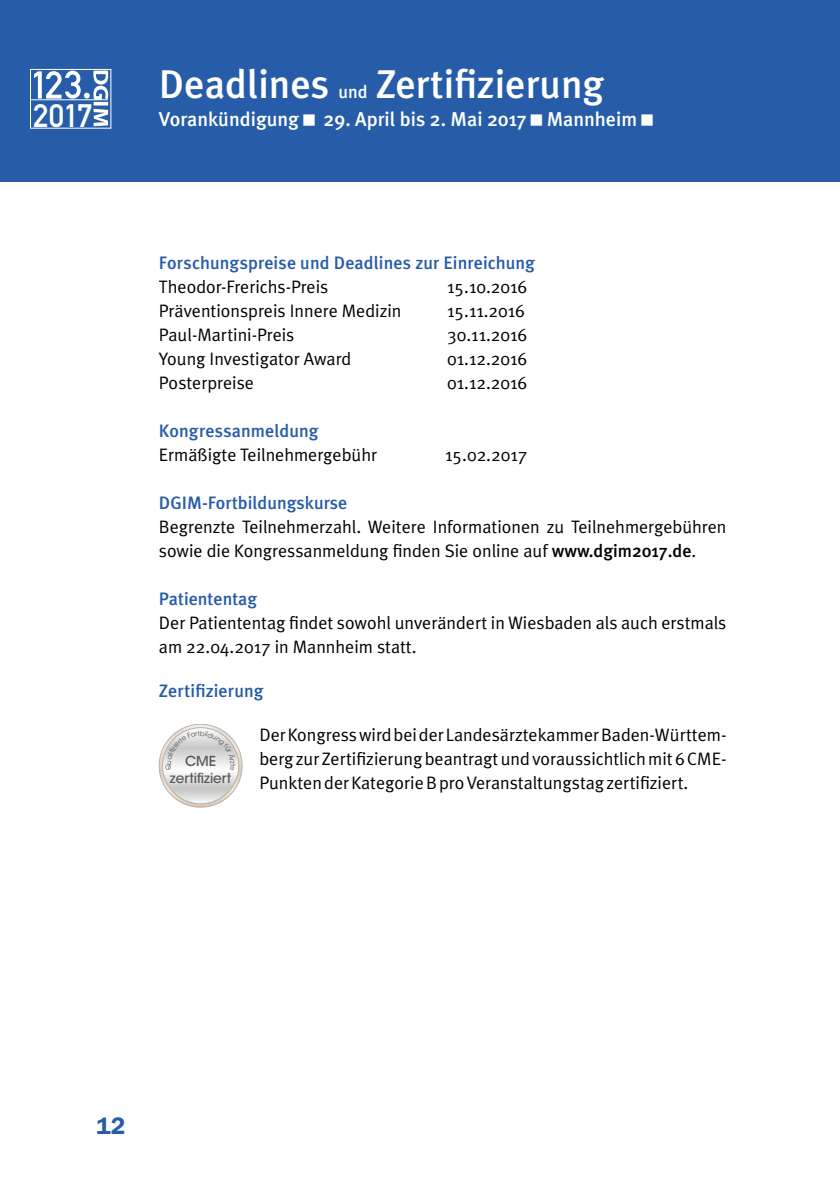
<style>
.page{position:relative;width:840px;height:1191px;background:#fff}
.page>*{position:absolute;margin:0;border:0;box-sizing:border-box;transform-origin:0 0}
.t1{font:500 40px "Meta Plus";color:#fff}
.t2{font:500 36.4px "Meta Plus";color:#fff}
.t3{font:32px "DIN Mittelschrift Std";color:#fff}
.t4{font:600 24px "ITC Franklin Gothic Std";color:#275da8}
.t5{font:500 20px "Meta Plus";color:#fff}
.t6{font:18px/24px "Meta Plus Normal";color:#000}
.t7{font:500 18px "Meta Plus";color:#275da8}
.t8{font:500 18px "Meta Plus";color:#fff}
.t9{font:500 13.6px "ITC Avant Garde Std";color:#575756}
.s1{font-family:"Meta Plus";font-weight:500}
</style>
<div class="page">
<div style="left:0;top:0;width:839px;height:181px;background:#275da8"></div>
<div style="left:30px;top:69px;width:81px;height:59px;border:1px solid #fff"></div>
<svg style="left:93px;top:71px;width:15px;height:55px"></svg>
<hr style="left:30px;top:99px;width:78px;height:1px;background:#fff">
<svg style="left:34px;top:71px;width:47px;height:28px"></svg>
<svg style="left:159px;top:724px;width:83px;height:83px"></svg>
<div style="left:159px;top:724px;width:83px;height:83px;border:1px solid #b3b2b2;border-radius:50%"></div>
<svg style="left:162px;top:727px;width:76px;height:77px"></svg>
<div style="left:162px;top:727px;width:77px;height:77px;border:1px solid #b3b2b2;border-radius:50%"></div>
<svg style="left:165px;top:730px;width:71px;height:40px"></svg>
<h2 class="t2" style="left:82px;top:64px;width:11px">.</h2>
<h3 class="t3" style="left:33px;top:96px;width:61px">2017</h3>
<h1 class="t1" style="left:159px;top:61px;width:172px">Deadlines</h1>
<h1 class="t1" style="left:375px;top:61px;width:229px">Zertifizierung</h1>
<p class="t5" style="left:159px;top:107px;width:479px">Vorankündigung 29. April bis 2. Mai 2017 Mannheim</p>
<p class="t8" style="left:338px;top:81px;width:31px">und</p>
<p class="t7" style="left:159px;top:253px;width:377px">Forschungspreise und Deadlines zur Einreichung</p>
<p class="t6" style="left:159px;top:275px;width:171px">Theodor-Frerichs-Preis</p>
<p class="t6" style="left:447px;top:275px;width:81px">15.10.2016</p>
<p class="t6" style="left:159px;top:299px;width:244px">Präventionspreis Innere Medizin</p>
<p class="t6" style="left:447px;top:299px;width:79px">15.11.2016</p>
<p class="t6" style="left:159px;top:323px;width:137px">Paul-Martini-Preis</p>
<p class="t6" style="left:447px;top:323px;width:81px">30.11.2016</p>
<p class="t6" style="left:159px;top:347px;width:194px">Young Investigator Award</p>
<p class="t6" style="left:447px;top:347px;width:81px">01.12.2016</p>
<p class="t6" style="left:159px;top:371px;width:97px">Posterpreise</p>
<p class="t6" style="left:447px;top:371px;width:81px">01.12.2016</p>
<p class="t7" style="left:159px;top:421px;width:161px">Kongressanmeldung</p>
<p class="t6" style="left:159px;top:443px;width:219px">Ermäßigte Teilnehmergebühr</p>
<p class="t6" style="left:445px;top:443px;width:84px">15.02.2017</p>
<p class="t7" style="left:159px;top:493px;width:190px">DGIM-Fortbildungskurse</p>
<p class="t6" style="left:159px;top:515px;width:568px">Begrenzte Teilnehmerzahl. Weitere Informationen zu Teilnehmergebühren sowie die Kongressanmeldung finden Sie online auf <span class="s1">www.dgim2017.de</span>.</p>
<p class="t7" style="left:159px;top:589px;width:100px">Patiententag</p>
<p class="t6" style="left:159px;top:611px;width:568px">Der Patiententag findet sowohl unverändert in Wiesbaden als auch erstmals am 22.04.2017 in Mannheim statt.</p>
<p class="t7" style="left:159px;top:681px;width:106px">Zertifizierung</p>
<p class="t6" style="left:259px;top:723px;width:468px;text-align:justify">Der Kongress wird bei der Landesärztekammer Baden-Württem&shy;berg zur Zertifizierung beantragt und voraussichtlich mit 6 CME-Punkten der Kategorie B pro Veranstaltungstag zertifiziert.</p>
<p class="t9" style="left:185px;top:753px;width:33px">CME</p>
<p class="t9" style="left:170px;top:769px;width:63px">zertifiziert</p>
<h3 class="t4" style="left:96px;top:1111px;width:30px">12</h3>
</div>
